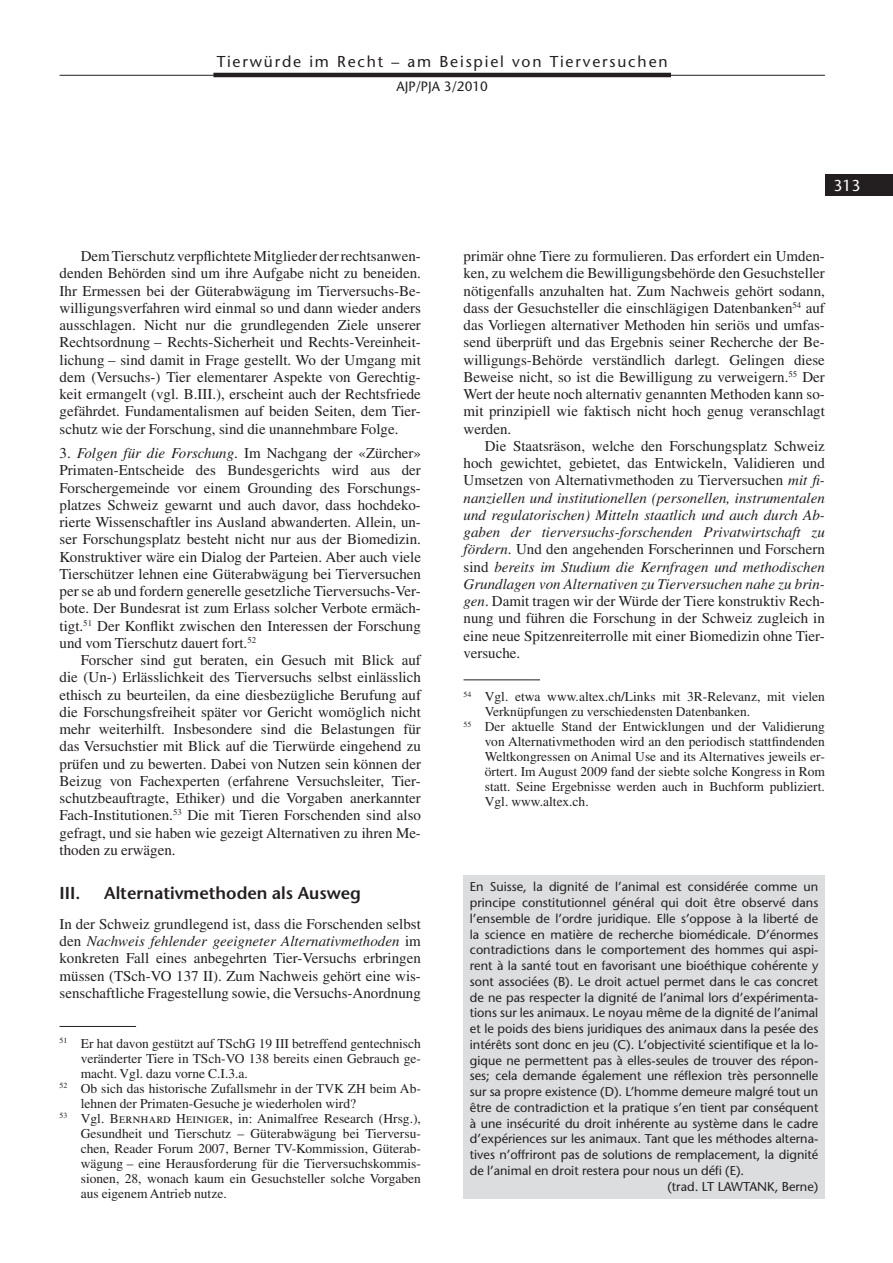
<style>
.page{position:relative;width:893px;height:1263px;background:#fff}
.page>*{position:absolute;margin:0;border:0;box-sizing:border-box;transform-origin:0 0}
._22_Titel_A{font:600 17.25px "Stone Sans Std";color:#231f20}
.t1{font:500 15.75px "Stone Sans Std";letter-spacing:.115em;color:#231f20}
.t2{font:500 15.75px "Stone Sans Std";color:#fff}
._31_Grundtext_mit_Ei{font:15px/17.2px "Times LT Std";color:#231f20;text-align:justify}
._30_Grundtext_ohne_E{font:15px/17.2px "Times LT Std";color:#231f20;text-align:justify}
._71_Fussnoten{font:13.5px/15px "Times LT Std";color:#231f20;text-align:justify}
._70_Fussnoten_mit_Li{font:13.5px/15px "Times LT Std";color:#231f20;text-align:justify}
.t3{font:500 13.5px "Stone Sans Std";color:#231f20}
._170_Abstract_franz{font:500 12.75px/15.8px "Stone Sans Std";color:#231f20;text-align:justify}
.s1{font-style:italic}
</style>
<div class="page">
<hr style="left:213px;top:73px;width:458px;height:4px;background:#231f20">
<hr style="left:60px;top:75px;width:765px;height:1px;background:#231f20">
<div style="left:825px;top:174px;width:68px;height:22px;background:#231f20"></div>
<hr style="left:60px;top:1026px;width:76px;height:1px;background:#231f20">
<hr style="left:463px;top:680px;width:77px;height:1px;background:#231f20">
<div style="left:463px;top:875px;width:362px;height:324px;background:#dcdddf"></div>
<p class="t1" style="left:217px;top:52px;width:452px">Tierwürde im Recht – am Beispiel von Tierversuchen</p>
<p class="t3" style="left:396px;top:79px;width:93px">AJP/PJA 3/2010</p>
<p class="_31_Grundtext_mit_Ei" style="left:60px;top:247px;width:363px;text-indent:21px">Dem Tierschutz verpflichtete Mitglieder der rechtsanwen&shy;denden Behörden sind um ihre Aufgabe nicht zu beneiden.<br>Ihr Ermessen bei der Güterabwägung im Tierversuchs-Be&shy;willigungsverfahren wird einmal so und dann wieder anders ausschlagen. Nicht nur die grundlegenden Ziele unserer Rechtsordnung – Rechts-Sicherheit und Rechts-Vereinheit&shy;lichung – sind damit in Frage gestellt. Wo der Umgang mit dem (Versuchs-) Tier elementarer Aspekte von Gerechtig&shy;keit ermangelt (vgl. B.III.), erscheint auch der Rechtsfriede gefährdet. Fundamentalismen auf beiden Seiten, dem Tier&shy;schutz wie der Forschung, sind die unannehmbare Folge.</p>
<p class="_30_Grundtext_ohne_E" style="left:60px;top:444px;width:363px">3. <span class="s1">Folgen für die Forschung</span>. Im Nachgang der «Zürcher» Primaten-Entscheide des Bundesgerichts wird aus der Forschergemeinde vor einem Grounding des Forschungs&shy;platzes Schweiz gewarnt und auch davor, dass hochdeko&shy;rierte Wissenschaftler ins Ausland abwanderten. Allein, un&shy;ser Forschungsplatz besteht nicht nur aus der Biomedizin.<br>Konstru-ktiver wäre ein Dialog der Parteien. Aber auch viele Tierschützer lehnen eine Güterabwägung bei Tierversuchen per se ab und fordern generelle gesetzliche Tierversuchs-Ver&shy;bote. Der Bundesrat ist zum Erlass solcher Verbote ermäch&shy;tigt.<sup>51</sup> Der Konflikt zwischen den Interessen der Forschung und vom Tierschutz dauert fort.<sup>52</sup></p>
<p class="_31_Grundtext_mit_Ei" style="left:60px;top:651px;width:364px;text-indent:21px">Forscher sind gut beraten, ein Gesuch mit Blick auf die (Un-) Erlässlichkeit des Tierversuchs selbst einlässlich ethisch zu beurteilen, da eine diesbezügliche Berufung auf die Forschungsfreiheit später vor Gericht womöglich nicht mehr weiterhilft. Insbesondere sind die Belastungen für das Versuchstier mit Blick auf die Tierwürde eingehend zu prüfen und zu bewerten. Dabei von Nutzen sein können der Beizug von Fachexperten (erfahrene Versuchsleiter, Tier&shy;schutzbeauftragte, Ethiker) und die Vorgaben anerkannter Fach-Institutionen.<sup>53</sup> Die mit Tieren Forschenden sind also gefragt, und sie haben wie gezeigt Alternativen zu ihren Me&shy;thoden zu erwägen.</p>
<p class="_22_Titel_A" style="left:60px;top:883px;width:22px">III.</p>
<p class="_22_Titel_A" style="left:104px;top:883px;width:258px">Alternativmethoden als Ausweg</p>
<p class="_30_Grundtext_ohne_E" style="left:60px;top:915px;width:363px">In der Schweiz grundlegend ist, dass die Forschenden selbst den <span class="s1">Nachweis fehlender geeigneter Alternativmethoden</span> im konkreten Fall eines anbegehrten Tier-Versuchs erbringen müssen (TSch-VO 137 II). Zum Nachweis gehört eine wis&shy;senschaftliche Fragestellung sowie, die Versuchs-Anordnung</p>
<p class="_70_Fussnoten_mit_Li" style="left:81px;top:1036px;width:342px;text-indent:-21px"><sup>51</sup> Er hat davon gestützt auf TSchG 19 III betreffend gentechnisch veränderter Tiere in TSch-VO 138 bereits einen Gebrauch ge&shy;macht. Vgl. dazu vorne C.I.3.a.</p>
<p class="_71_Fussnoten" style="left:81px;top:1081px;width:342px;text-indent:-21px"><sup>52</sup> Ob sich das historische Zufallsmehr in der TVK ZH beim Ab&shy;lehnen der Primaten-Gesuche je wiederholen wird?</p>
<p class="_71_Fussnoten" style="left:81px;top:1111px;width:342px;text-indent:-21px"><sup>53</sup> Vgl. Bernhard Heiniger, in: Animalfree Research (Hrsg.), Gesundheit und Tierschutz – Güterabwägung bei Tierversu&shy;chen, Reader Forum 2007, Berner TV-Kommission, Güterab&shy;wägung – eine Herausforderung für die Tierversuchskommis&shy;sionen, 28, wonach kaum ein Gesuchsteller solche Vorgaben aus eigenem Antrieb nutze.</p>
<p class="t2" style="left:833px;top:176px;width:29px">313</p>
<p class="_30_Grundtext_ohne_E" style="left:463px;top:247px;width:364px">primär ohne Tiere zu formulieren. Das erfordert ein Umden&shy;ken, zu welchem die Bewilligungsbehörde den Gesuchsteller nötigenfalls anzuhalten hat. Zum Nachweis gehört sodann, dass der Gesuchsteller die einschlägigen Datenbanken<sup>54</sup> auf das Vorliegen alternativer Methoden hin seriös und umfas&shy;send überprüft und das Ergebnis seiner Recherche der Be&shy;willigungs-Behörde verständlich darlegt. Gelingen diese Beweise nicht, so ist die Bewilligung zu verweigern.<sup>55</sup> Der Wert der heute noch alternativ genannten Methoden kann so&shy;mit prinzipiell wie faktisch nicht hoch genug veranschlagt werden.</p>
<p class="_31_Grundtext_mit_Ei" style="left:463px;top:437px;width:363px;text-indent:21px">Die Staatsräson, welche den Forschungsplatz Schweiz hoch gewichtet, gebietet, das Entwickeln, Validieren und Umsetzen von Alternativmethoden zu Tierversuchen <span class="s1">mit fi&shy;nanziellen und institutionellen (personellen, instrumentalen und regulatorischen) Mitteln staatlich und auch durch Ab&shy;gaben der tierversuchs-forschenden Privatwirtschaft zu fördern</span>. Und den angehenden Forscherinnen und Forschern sind <span class="s1">bereits im Studium die Kernfragen und methodischen Grundlagen von Alternativen zu Tierversuchen nahe zu brin&shy;gen</span>. Damit tragen wir der Würde der Tiere konstruktiv Rech&shy;nung und führen die Forschung in der Schweiz zugleich in eine neue Spitzenreiterrolle mit einer Biomedizin ohne Tier&shy;versuche.</p>
<p class="_70_Fussnoten_mit_Li" style="left:485px;top:689px;width:342px;text-indent:-21px"><sup>54</sup> Vgl. etwa www.altex.ch/Links mit 3R-Relevanz, mit vielen<br>Verknüpfungen zu verschiedensten Datenbanken.</p>
<p class="_71_Fussnoten" style="left:485px;top:719px;width:342px;text-indent:-21px"><sup>55</sup> Der aktuelle Stand der Entwicklungen und der Validierung von Alternativmethoden wird an den periodisch stattfindenden Weltkongressen on Animal Use and its Alternatives jeweils er&shy;örtert. Im August 2009 fand der siebte solche Kongress in Rom statt. Seine Ergebnisse werden auch in Buchform publiziert.<br>Vgl. www.altex.ch.</p>
<p class="_170_Abstract_franz" style="left:470px;top:879px;width:350px">En Suisse, la dignité de l’animal est considérée comme un principe constitutionnel général qui doit être observé dans l’ensemble de l’ordre juridique. Elle s’oppose à la liberté de la science en matière de recherche biomédicale. D’énormes contradictions dans le comportement des hommes qui aspi&shy;rent à la santé tout en favorisant une bioéthique cohérente y sont associées (B). Le droit actuel permet dans le cas concret de ne pas respecter la dignité de l’animal lors d’expérimenta&shy;tions sur les animaux. Le noyau même de la dignité de l’animal et le poids des biens juridiques des animaux dans la pesée des intérêts sont donc en jeu (C). L’objectivité scientifique et la lo&shy;gique ne permettent pas à elles-seules de trouver des répon&shy;ses; cela demande également une réflexion très personnelle sur sa propre existence (D). L’homme demeure malgré tout un être de contradiction et la pratique s’en tient par conséquent à une insécurité du droit inhérente au système dans le cadre d’expériences sur les animaux. Tant que les méthodes alterna&shy;tives n’offriront pas de solutions de remplacement, la dignité de l’animal en droit restera pour nous un défi (E).</p>
<p class="_170_Abstract_franz" style="left:667px;top:1178px;width:152px">(trad. LT LAWTANK, Berne)</p>
</div>
